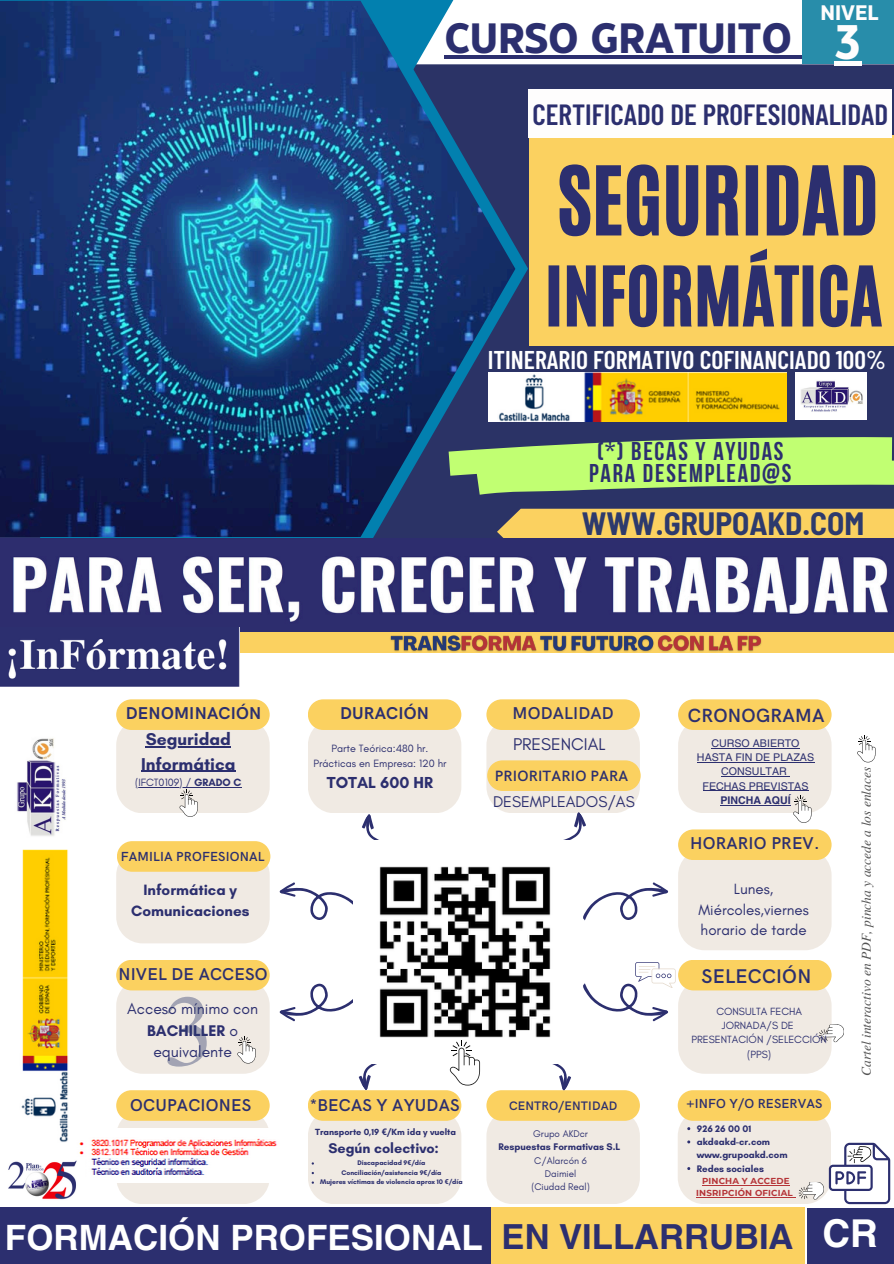
<style>
.page{position:relative;width:894px;height:1264px;background:#fff}
.page>*{position:absolute;margin:0;border:0;box-sizing:border-box;transform-origin:0 0}
.t1{font:101.25px "Te X Gyre Termes";color:#2d3a6d}
.t2{font:79.5px "CA Generated";color:#2c2f6f}
.t3{font:69.15px "CA Generated";color:#2c2f6f}
.t4{font:700 48.45px "Eastman Grotesque";color:#fefdfd}
.t5{font:700 42.3px "Eastman Grotesque";color:#2c2f6f}
.t6{font:700 38.4px "Helvetica LT Pro";color:#fff}
.t7{font:700 34.95px "Helvetica LT Pro";color:#fff}
.t8{font:700 34.5px "Helvetica LT Pro";color:#2c2f6f}
.t9{font:700 semi-condensed 31.5px "Barlow";color:#2d3a6d}
.t10{font:600 29.1px "Barlow Condensed";color:#2c2f6f}
.t11{font:600 25.65px "Barlow Condensed";color:#fff}
.t12{font:700 25.65px/21.9px "Bebas Neue";letter-spacing:.07em;color:#2c2f6f;text-align:center}
.t13{font:700 21px "Eastman Grotesque";color:#fefdfd}
.t14{font:600 19.95px "HK Grotesk";letter-spacing:.01em;color:#2c2f6f}
.t15{font:600 19.2px "HK Grotesk";letter-spacing:.01em;color:#2c2f6f}
.t16{font:700 17.4px/24.2px "Glacial Indifference";color:#2c2f6f}
.t17{font:17.25px "Glacial Indifference";color:#2c2f6f}
.t18{font:600 17.1px "HK Grotesk";letter-spacing:.01em;color:#2c2f6f}
.t19{font:700 17.1px "HK Grotesk";letter-spacing:.015em;color:#2c2f6f}
.t20{font:700 16.2px "Glacial Indifference";color:#2c2f6f}
.t21{font:15.75px "Glacial Indifference";color:#2c2f6f}
.t22{font:700 15.75px "Glacial Indifference";color:#2c2f6f}
.t23{font:700 15.3px/21.1px "Glacial Indifference";color:#2c2f6f;text-align:center}
.t24{font:15.15px/21px "Glacial Indifference";color:#2c2f6f;text-align:center}
.t25{font:600 15px "HK Grotesk";letter-spacing:.01em;color:#2c2f6f}
.t26{font:700 14.4px "Glacial Indifference";color:#2c2f6f}
.t27{font:italic 13.5px "Te X Gyre Termes";color:#545454}
.t28{font:600 13.2px "HK Grotesk";letter-spacing:.01em;color:#2c2f6f}
.t29{font:600 12.3px "HK Grotesk";letter-spacing:.01em;color:#2c2f6f}
.t30{font:10.8px "Glacial Indifference";color:#2c2f6f}
.t31{font:10.65px "Helvetica LT Pro";color:#2c2f6f}
.t32{font:10.65px "Glacial Indifference";color:#2c2f6f}
.t33{font:700 10.65px "Helvetica LT Pro";color:#2c2f6f}
.t34{font:9.75px "Glacial Indifference";color:#2c2f6f}
.t35{font:700 9.75px "Glacial Indifference";color:#2c2f6f}
.t36{font:700 9.6px/13.4px "Glacial Indifference";color:#2c2f6f}
.t37{font:700 9.15px "Glacial Indifference";color:#2c2f6f}
.t38{font:700 8.7px "Montserrat";letter-spacing:.02em;color:#b53438}
.t39{font:700 6.9px "Glacial Indifference";color:#2c2f6f}
.s1{font-weight:700}
.s2{font-weight:400}
.s3{font-family:"Noto Sans"}
</style>
<div class="page">
<svg style="left:116px;top:1090px;width:153px;height:114px"></svg>
<svg style="left:678px;top:829px;width:153px;height:121px"></svg>
<svg style="left:279px;top:699px;width:182px;height:221px"></svg>
<div style="left:0;top:597px;width:893px;height:55px;background:#fbd160"></div>
<div style="left:528px;top:64px;width:365px;height:444px;background:#2b3366"></div>
<svg style="left:0;top:0;width:584px;height:105px"></svg>
<img style="left:0;top:1px;width:515px;height:536px">
<div style="left:497px;top:508px;width:396px;height:47px;background:#fbd160"></div>
<img style="left:0;top:538px;width:893px;height:93px">
<img style="left:0;top:627px;width:240px;height:59px">
<img style="left:488px;top:372px;width:298px;height:49px">
<img style="left:795px;top:372px;width:70px;height:48px">
<div style="left:529px;top:135px;width:364px;height:211px;background:#fbd160"></div>
<div style="left:528px;top:89px;width:363px;height:49px;background:#fefdfd"></div>
<svg style="left:448px;top:436px;width:445px;height:58px"></svg>
<svg style="left:486px;top:699px;width:182px;height:221px"></svg>
<hr style="left:444px;top:55px;width:347px;height:4px;background:#2c2f6f">
<hr style="left:791px;top:55px;width:24px;height:4px;background:#2c2f6f">
<div style="left:801px;top:0;width:92px;height:64px;background:#288daa"></div>
<div style="left:0;top:1207px;width:491px;height:56px;background:#2c2f6f"></div>
<div style="left:491px;top:1207px;width:313px;height:56px;background:#fbd160"></div>
<div style="left:807px;top:1208px;width:86px;height:55px;background:#2c2f6f"></div>
<svg style="left:116px;top:841px;width:154px;height:102px"></svg>
<img style="left:79px;top:1128px;width:198px;height:54px">
<img style="left:353px;top:840px;width:223px;height:198px">
<svg style="left:116px;top:699px;width:153px;height:117px"></svg>
<svg style="left:116px;top:960px;width:153px;height:113px"></svg>
<svg style="left:857px;top:735px;width:18px;height:27px"></svg>
<img style="left:17px;top:738px;width:49px;height:98px">
<img style="left:8px;top:1157px;width:76px;height:43px">
<img style="left:21px;top:849px;width:47px;height:293px">
<hr style="left:833px;top:62px;width:28px;height:4px;background:#fefdfd">
<svg style="left:486px;top:959px;width:404px;height:245px"></svg>
<svg style="left:279px;top:982px;width:201px;height:222px"></svg>
<img style="left:387px;top:635px;width:377px;height:18px">
<svg style="left:678px;top:699px;width:153px;height:123px"></svg>
<p class="t5" style="left:444px;top:22px;width:349px">CURSO GRATUITO</p>
<p class="t13" style="left:820px;top:5px;width:60px">NIVEL</p>
<p class="t4" style="left:833px;top:23px;width:29px">3</p>
<p class="t10" style="left:532px;top:96px;width:357px">CERTIFICADO DE PROFESIONALIDAD</p>
<p class="t2" style="left:556px;top:144px;width:323px">SEGURIDAD</p>
<p class="t3" style="left:544px;top:246px;width:339px">INFORMÁTICA</p>
<p class="t11" style="left:487px;top:343px;width:399px">ITINERARIO FORMATIVO COFINANCIADO 100%</p>
<p class="t12" style="left:589px;top:442px;width:203px">(*) BECAS Y AYUDAS<br>PARA DESEMPLEAD@S</p>
<p class="t9" style="left:581px;top:503px;width:284px">WWW.GRUPOAKD.COM</p>
<p class="t19" style="left:126px;top:703px;width:137px">DENOMINACIÓN</p>
<p class="t19" style="left:340px;top:703px;width:90px">DURACIÓN</p>
<p class="t18" style="left:512px;top:703px;width:103px">MODALIDAD</p>
<h3 class="t16" style="left:141px;top:727px;width:96px">Seguridad<br>Informática</h3>
<p class="t30" style="left:135px;top:776px;width:108px">(IFCT0109) / <span class="s1">GRADO C</span></p>
<p class="t28" style="left:121px;top:849px;width:145px">FAMILIA PROFESIONAL</p>
<p class="t23" style="left:131px;top:878px;width:120px">Informática y<br>Comunicaciones</p>
<p class="t18" style="left:118px;top:964px;width:151px">NIVEL DE ACCESO</p>
<h1 class="t1" style="left:163px;top:958px;width:52px">3</h1>
<h5 class="t21" style="left:127px;top:999px;width:132px">Acceso mínimo con</h5>
<h1 class="t22" style="left:147px;top:1020px;width:92px">BACHILLER <span class="s2">o</span></h1>
<h2 class="t21" style="left:153px;top:1041px;width:80px">equivalente</h2>
<p class="t30" style="left:331px;top:742px;width:99px">Parte Teórica:480 hr.</p>
<p class="t30" style="left:313px;top:756px;width:134px">Prácticas en Empresa: 120 hr</p>
<p class="t20" style="left:327px;top:773px;width:108px">TOTAL 600 HR</p>
<p class="t17" style="left:513px;top:733px;width:94px">PRESENCIAL</p>
<p class="t25" style="left:494px;top:767px;width:135px">PRIORITARIO PARA</p>
<p class="t21" style="left:493px;top:792px;width:143px">DESEMPLEADOS/AS</p>
<p class="t15" style="left:687px;top:705px;width:138px">CRONOGRAMA</p>
<p class="t31" style="left:711px;top:739px;width:90px">CURSO ABIERTO</p>
<p class="t31" style="left:696px;top:753px;width:119px">HASTA FIN DE PLAZAS</p>
<p class="t31" style="left:721px;top:767px;width:67px">CONSULTAR</p>
<p class="t31" style="left:702px;top:782px;width:107px">FECHAS PREVISTAS</p>
<p class="t33" style="left:720px;top:796px;width:72px">PINCHA AQUÍ</p>
<p class="t18" style="left:690px;top:834px;width:131px">HORARIO PREV.</p>
<p class="t24" style="left:698px;top:877px;width:112px">Lunes,<br>Miércoles,viernes</p>
<p class="t24" style="left:700px;top:919px;width:107px">horario de tarde</p>
<p class="t14" style="left:701px;top:965px;width:111px">SELECCIÓN</p>
<p class="t32" style="left:716px;top:1004px;width:87px">CONSULTA FECHA</p>
<p class="t32" style="left:721px;top:1019px;width:73px">JORNADA/S DE</p>
<p class="t32" style="left:691px;top:1033px;width:137px">PRESENTACIÓN /SELECCIÓN</p>
<p class="t32" style="left:747px;top:1047px;width:25px">(PPS)</p>
<p class="t18" style="left:130px;top:1095px;width:123px">OCUPACIONES</p>
<p class="t18" style="left:309px;top:1095px;width:151px">*BECAS Y AYUDAS</p>
<p class="t28" style="left:686px;top:1095px;width:137px">+INFO Y/O RESERVAS</p>
<p class="t29" style="left:509px;top:1098px;width:110px">CENTRO/ENTIDAD</p>
<p class="t37" style="left:315px;top:1126px;width:142px">Transporte 0,19 <span class="s3">€</span>/Km ida y vuelta</p>
<p class="t26" style="left:328px;top:1139px;width:112px">Según colectivo:</p>
<p class="t39" style="left:357px;top:1158px;width:69px">Discapacidad 9<span class="s3">€</span>/día</p>
<p class="t39" style="left:341px;top:1168px;width:101px">Conciliación/asistencia 9<span class="s3">€</span>/día</p>
<p class="t39" style="left:320px;top:1177px;width:144px">Mujeres víctimas de violencia aprox 10 <span class="s3">€</span>/día</p>
<h4 class="t34" style="left:533px;top:1127px;width:56px">Grupo AKDcr</h4>
<p class="t35" style="left:498px;top:1140px;width:123px">Respuestas Formativas S.L</p>
<p class="t34" style="left:534px;top:1154px;width:54px">C/Alarcón 6</p>
<p class="t34" style="left:544px;top:1167px;width:33px">Daimiel</p>
<p class="t34" style="left:531px;top:1181px;width:60px">(Ciudad Real)</p>
<p class="t36" style="left:696px;top:1121px;width:56px">926 26 00 01</p>
<p class="t36" style="left:696px;top:1134px;width:92px">akd@akd-cr.com www.grupoakd.com</p>
<p class="t36" style="left:696px;top:1161px;width:69px">Redes sociales</p>
<h6 class="t38" style="left:701px;top:1175px;width:89px">PINCHA Y ACCEDE</h6>
<p class="t38" style="left:696px;top:1187px;width:98px">INSRIPCIÓN OFICIAL</p>
<p class="t27" style="left:856px;top:1075px;width:310px;rotate:-90deg">Cartel interactivo en PDF, pincha y accede a los enlaces</p>
<p class="t7" style="left:5px;top:1224px;width:479px">FORMACIÓN PROFESIONAL</p>
<p class="t8" style="left:501px;top:1224px;width:293px">EN VILLARRUBIA</p>
<p class="t6" style="left:822px;top:1219px;width:57px">CR</p>
</div>
